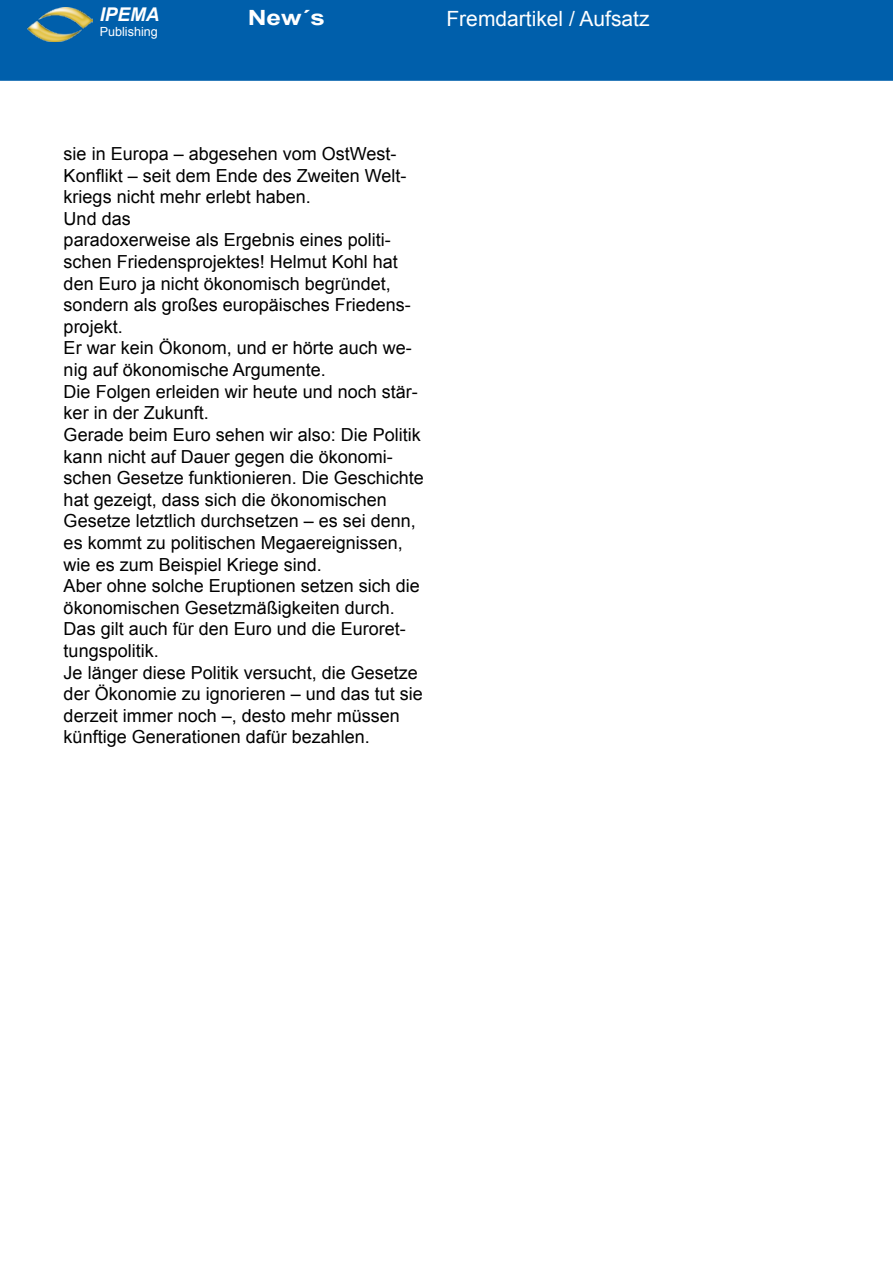
<style>
.page{position:relative;width:893px;height:1263px;background:#fff}
.page>*{position:absolute;margin:0;border:0;box-sizing:border-box;transform-origin:0 0}
.t1{font:21px "Arial";color:#fff}
.t2{font:700 21px "Arial";color:#fff;scale:1.25 1}
.t3{font:italic 700 18.9px "Arial";color:#fff}
.t4{font:18px/21.6px "Arial";color:#000}
.t5{font:12.6px "Arial";color:#fff}
</style>
<div class="page">
<div style="left:0;top:0;width:893px;height:81px;background:#005fab;border:2px solid #005fab"></div>
<img style="left:28px;top:7px;width:65px;height:34px">
<p class="t3" style="left:100px;top:2px;width:61px">IPEMA</p>
<p class="t2" style="left:248px;top:3px;width:63px">New´s</p>
<p class="t5" style="left:100px;top:24px;width:60px">Publishing</p>
<p class="t1" style="left:446px;top:5px;width:205px">Fremdartikel / Aufsatz</p>
<p class="t4" style="left:64px;top:143px;width:362px">sie in Europa – abgesehen vom OstWest-Konflikt – seit dem Ende des Zweiten Welt&shy;kriegs nicht mehr erlebt haben.<br>Und das<br>paradoxerweise als Ergebnis eines politi&shy;schen Friedensprojektes! Helmut Kohl hat den Euro ja nicht ökonomisch begründet, sondern als großes europäisches Friedens&shy;projekt.<br>Er war kein Ökonom, und er hörte auch we&shy;nig auf ökonomische Argumente.<br>Die Folgen erleiden wir heute und noch stär&shy;ker in der Zukunft.<br>Gerade beim Euro sehen wir also: Die Politik kann nicht auf Dauer gegen die ökonomi&shy;schen Gesetze funktionieren. Die Geschichte hat gezeigt, dass sich die ökonomischen Gesetze letztlich durchsetzen – es sei denn, es kommt zu politischen Megaereignissen, wie es zum Beispiel Kriege sind.<br>Aber ohne solche Eruptionen setzen sich die ökonomischen Gesetzmäßigkeiten durch.<br>Das gilt auch für den Euro und die Euroret&shy;tungspolitik.<br>Je länger diese Politik versucht, die Gesetze der Ökonomie zu ignorieren – und das tut sie derzeit immer noch –, desto mehr müssen künftige Generationen dafür bezahlen.</p>
</div>
